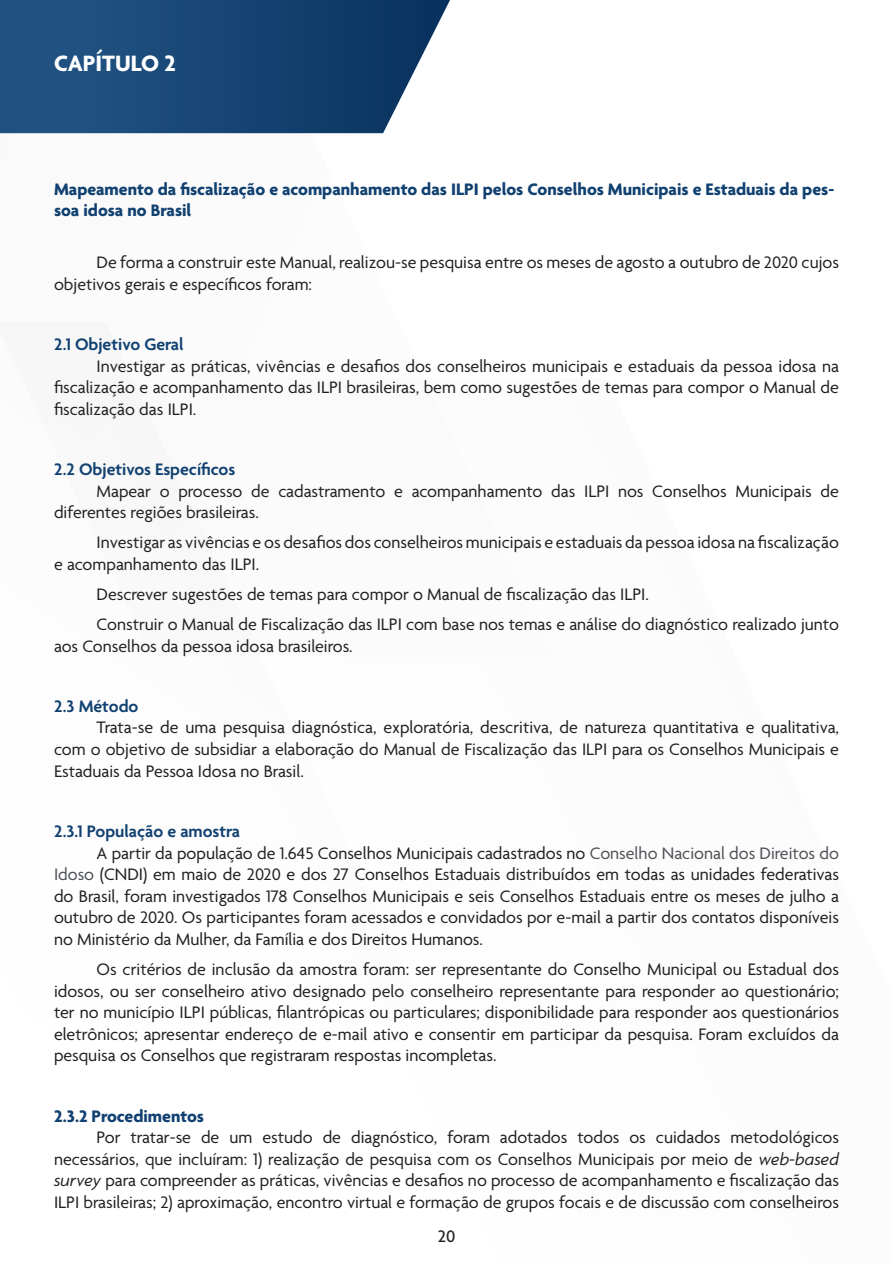
<style>
.page{position:relative;width:893px;height:1263px;background:#fff}
.page>*{position:absolute;margin:0;border:0;box-sizing:border-box;transform-origin:0 0}
.TITULO{font:700 24px "Agenda";color:#fff}
.texto{font:18px/21.6px "Agenda";color:#231f20;text-align:justify}
.subtítulo{font:700 18px/21.6px "Agenda";color:#114171}
.subtítulo-2{font:600 18px "Agenda";color:#114171}
.t1{font:500 18px "Agenda";color:#231f20}
.s1{color:#4d5156}
.s2{font-style:italic}
</style>
<div class="page">
<svg style="left:0;top:0;width:450px;height:133px"></svg>
<p class="TITULO" style="left:54px;top:51px;width:123px">CAPÍTULO 2</p>
<p class="subtítulo" style="left:54px;top:179px;width:782px">Mapeamento da fiscalização e acompanhamento das ILPI pelos Conselhos Municipais e Estaduais da pes&shy;soa idosa no Brasil</p>
<p class="texto" style="left:54px;top:253px;width:786px;text-indent:43px">De forma a construir este Manual, realizou-se pesquisa entre os meses de agosto a outubro de 2020 cujos objetivos gerais e específicos foram:</p>
<p class="subtítulo-2" style="left:54px;top:334px;width:131px">2.1 Objetivo Geral</p>
<p class="texto" style="left:54px;top:356px;width:786px;text-indent:43px">Investigar as práticas, vivências e desafios dos conselheiros municipais e estaduais da pessoa idosa na fiscalização e acompanhamento das ILPI brasileiras, bem como sugestões de temas para compor o Manual de fiscalização das ILPI.</p>
<p class="subtítulo-2" style="left:54px;top:459px;width:183px">2.2 Objetivos Específicos</p>
<p class="texto" style="left:54px;top:481px;width:786px;text-indent:43px">Mapear o processo de cadastramento e acompanhamento das ILPI nos Conselhos Municipais de diferentes regiões brasileiras.</p>
<p class="texto" style="left:54px;top:533px;width:786px;text-indent:43px">Investigar as vivências e os desafios dos conselheiros municipais e estaduais da pessoa idosa na fiscalização e acompanhamento das ILPI.</p>
<p class="texto" style="left:97px;top:584px;width:554px">Descrever sugestões de temas para compor o Manual de fiscalização das ILPI.</p>
<p class="texto" style="left:54px;top:615px;width:786px;text-indent:43px">Construir o Manual de Fiscalização das ILPI com base nos temas e análise do diagnóstico realizado junto aos Conselhos da pessoa idosa brasileiros.</p>
<p class="subtítulo-2" style="left:54px;top:696px;width:86px">2.3 Método</p>
<p class="texto" style="left:54px;top:718px;width:786px;text-indent:43px">Trata-se de uma pesquisa diagnóstica, exploratória, descritiva, de natureza quantitativa e qualitativa, com o objetivo de subsidiar a elaboração do Manual de Fiscalização das ILPI para os Conselhos Municipais e Estaduais da Pessoa Idosa no Brasil.</p>
<p class="subtítulo-2" style="left:54px;top:821px;width:187px">2.3.1 População e amostra</p>
<p class="texto" style="left:54px;top:843px;width:787px;text-indent:43px">A partir da população de 1.645 Conselhos Municipais cadastrados no <span class="s1">Conselho Nacional dos Direitos do Idoso</span> (CNDI) em maio de 2020 e dos 27 Conselhos Estaduais distribuídos em todas as unidades federativas do Brasil, foram investigados 178 Conselhos Municipais e seis Conselhos Estaduais entre os meses de julho a outubro de 2020. Os participantes foram acessados e convidados por e-mail a partir dos contatos disponíveis no Ministério da Mulher, da Família e dos Direitos Humanos.</p>
<p class="texto" style="left:54px;top:959px;width:786px;text-indent:43px">Os critérios de inclusão da amostra foram: ser representante do Conselho Municipal ou Estadual dos idosos, ou ser conselheiro ativo designado pelo conselheiro representante para responder ao questionário; ter no município ILPI públicas, filantrópicas ou particulares; disponibilidade para responder aos questionários eletrônicos; apresentar endereço de e-mail ativo e consentir em participar da pesquisa. Foram excluídos da pesquisa os Conselhos que registraram respostas incompletas.</p>
<p class="subtítulo" style="left:54px;top:1106px;width:151px">2.3.2 Procedimentos</p>
<p class="texto" style="left:54px;top:1128px;width:786px;text-indent:43px">Por tratar-se de um estudo de diagnóstico, foram adotados todos os cuidados metodológicos necessários, que incluíram: 1) realização de pesquisa com os Conselhos Municipais por meio de <span class="s2">web-based survey</span> para compreender as práticas, vivências e desafios no processo de acompanhamento e fiscalização das ILPI brasileiras; 2) aproximação, encontro virtual e formação de grupos focais e de discussão com conselheiros</p>
<p class="t1" style="left:438px;top:1227px;width:19px">20</p>
</div>
